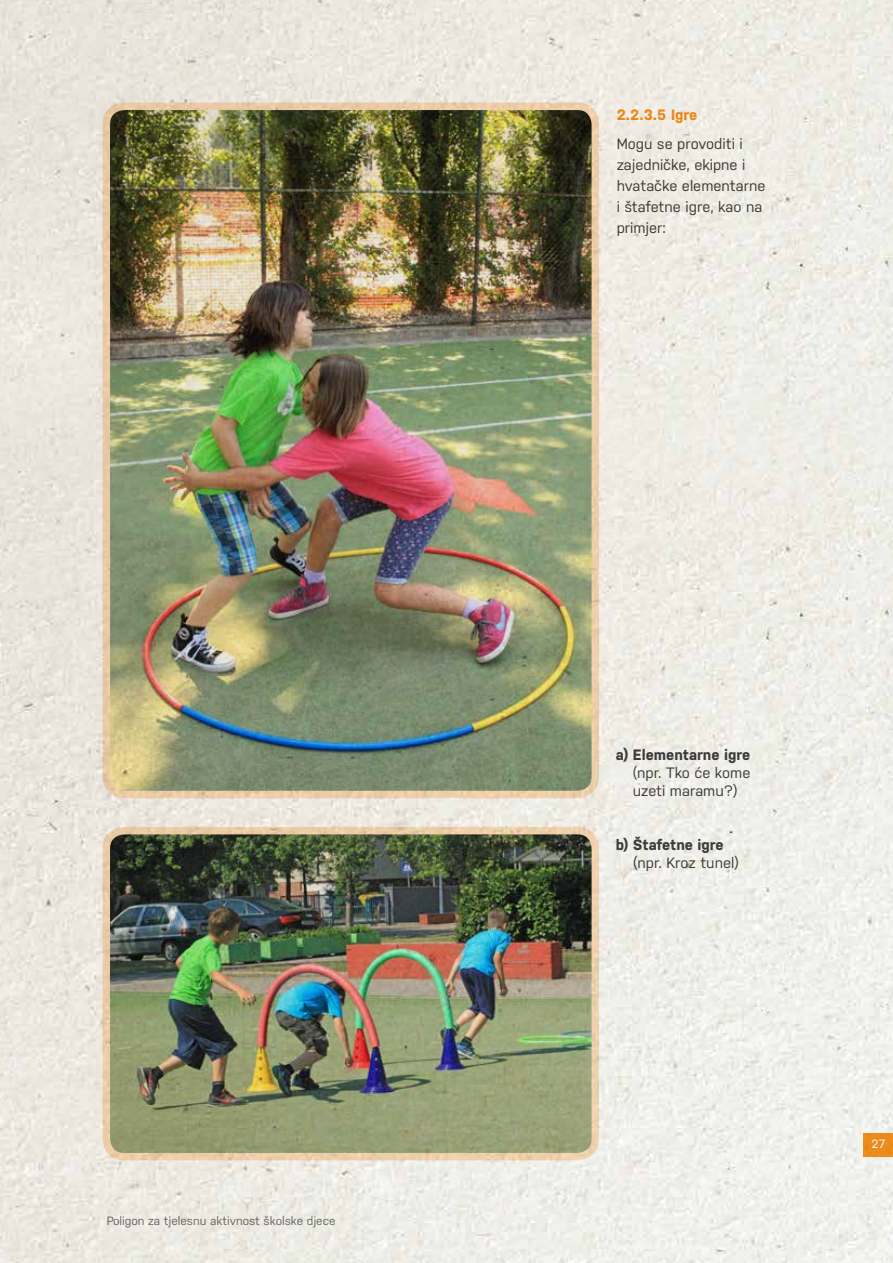
<style>
.page{position:relative;width:893px;height:1263px;background:#fff}
.page>*{position:absolute;margin:0;border:0;box-sizing:border-box;transform-origin:0 0}
.t1{font:15px/21px "Nudista";color:#414042}
.t2{font:700 15px "Nudista";color:#414042}
.t3{font:700 15px "Nudista";color:#f7941e}
.t4{font:12px "Nudista";color:#6d6e71}
.t5{font:12px "Nudista";color:#fff}
</style>
<div class="page">
<img style="left:0;top:0;width:893px;height:1263px">
<div style="left:864px;top:1133px;width:29px;height:24px;background:#e98c1b"></div>
<img style="left:106px;top:106px;width:489px;height:688px">
<div style="left:103px;top:103px;width:496px;height:695px;border:8px solid #fee0bf;border-radius:18px"></div>
<img style="left:106px;top:831px;width:489px;height:326px">
<div style="left:103px;top:827px;width:496px;height:333px;border:8px solid #fee0bf;border-radius:18px"></div>
<p class="t4" style="left:106px;top:1212px;width:231px">Poligon za tjelesnu aktivnost školske djece</p>
<p class="t3" style="left:617px;top:103px;width:82px">2.2.3.5 Igre</p>
<p class="t1" style="left:617px;top:132px;width:150px">Mogu se provoditi i zajedničke, ekipne i hvatačke elementarne i štafetne igre, kao na primjer:</p>
<p class="t2" style="left:616px;top:743px;width:136px">a) Elementarne igre</p>
<p class="t1" style="left:633px;top:762px;width:119px;line-height:18px">(npr. Tko će kome uzeti maramu?)</p>
<p class="t2" style="left:616px;top:834px;width:110px">b) Štafetne igre</p>
<p class="t1" style="left:633px;top:851px;width:107px">(npr. Kroz tunel)</p>
<p class="t5" style="left:871px;top:1135px;width:15px">27</p>
</div>
